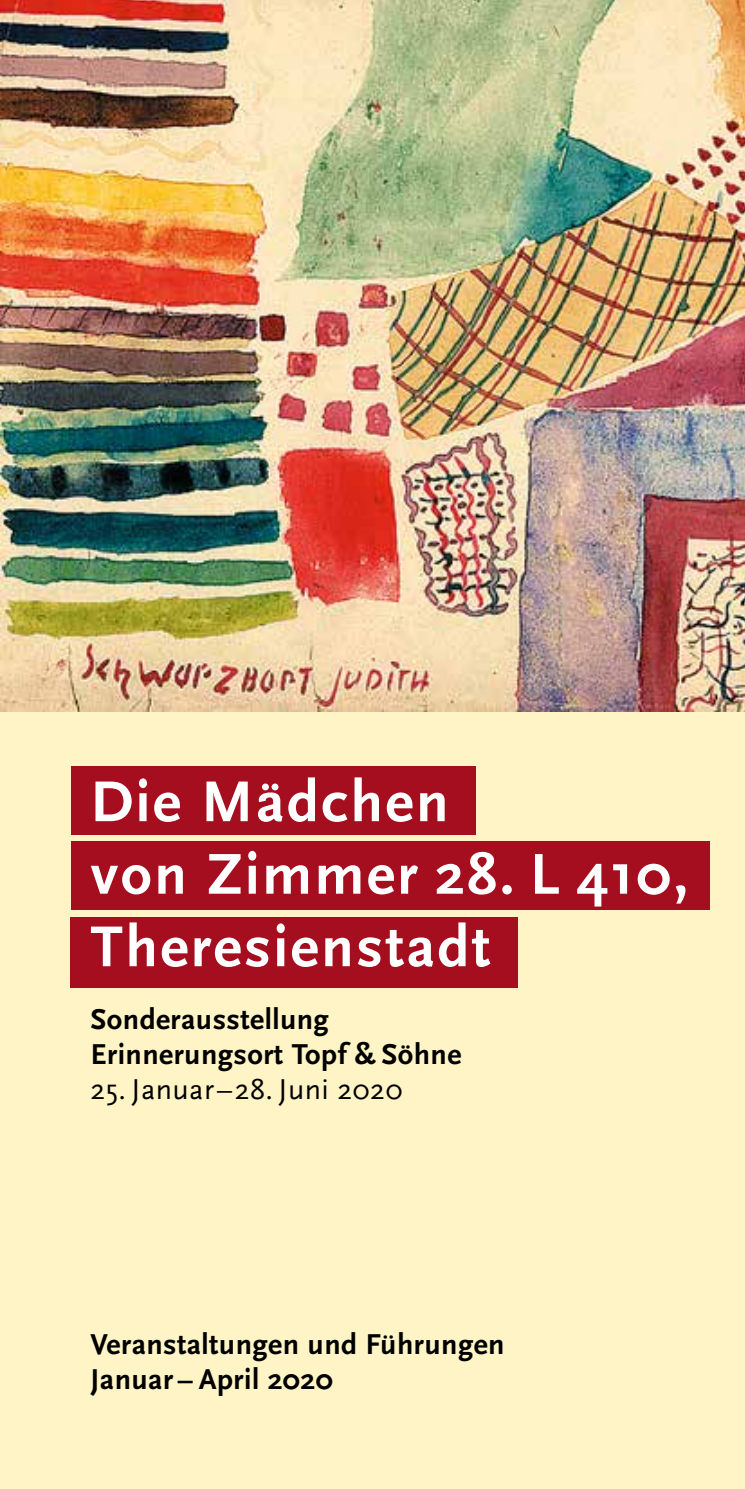
<style>
.page{position:relative;width:745px;height:1489px;background:#fff}
.page>*{position:absolute;margin:0;border:0;box-sizing:border-box;transform-origin:0 0}
.t1{font:700 60px/72.5px "Scala Sans Pro";letter-spacing:.04em;color:#fff}
.t2{font:700 30px/35px "Scala Sans Pro";letter-spacing:.015em;color:#000}
.t3{font:30px "Scala Sans Pro";letter-spacing:.015em;color:#000}
</style>
<div class="page">
<div style="left:0;top:0;width:744px;height:1488px;background:#fef4c6"></div>
<img style="left:0;top:0;width:744px;height:711px">
<div style="left:71px;top:765px;width:404px;height:69px;background:#a50e1f"></div>
<div style="left:71px;top:841px;width:638px;height:69px;background:#a50e1f"></div>
<div style="left:71px;top:916px;width:446px;height:71px;background:#a50e1f"></div>
<h1 class="t1" style="left:90px;top:765px;width:599px">Die Mädchen<br>von Zimmer 28. L 410,<br>Theresienstadt</h1>
<p class="t2" style="left:90px;top:1001px;width:372px">Sonderausstellung<br>Erinnerungsort Topf &amp; Söhne</p>
<p class="t3" style="left:90px;top:1071px;width:313px">25. Januar–28. Juni 2020</p>
<p class="t2" style="left:90px;top:1326px;width:415px">Veranstaltungen und Führungen<br>Januar – April 2020</p>
</div>
